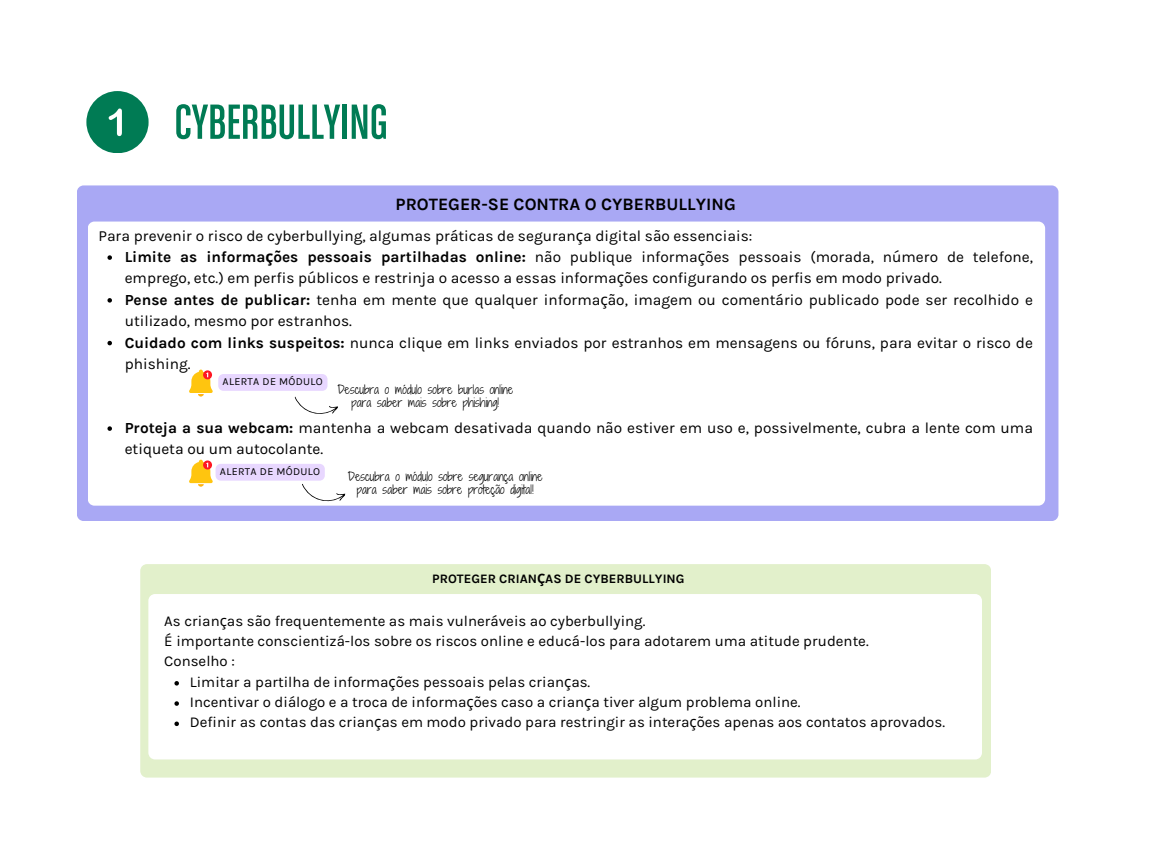
<style>
.page{position:relative;width:1152px;height:864px;background:#fff}
.page>*{position:absolute;margin:0;border:0;box-sizing:border-box;transform-origin:0 0}
.t1{font:52.5px "Chalet Comprime Cologne Eighty";color:#007b54}
.t2{font:700 17.4px "Karla";color:#000}
.t3{font:15.45px/21.3px "Karla";color:#000}
.t4{font:15px/20.2px "Karla";color:#000}
.t5{font:700 12.9px "Karla";color:#000}
.t6{font:11.7px/13.4px "Shadows Into Light Two";color:#000;text-align:center}
.t7{font:10.8px "Karla";letter-spacing:.03em;color:#000}
.s1{font-family:"Noto Sans"}
.s2{font-weight:700}
.s3{font-family:"Noto Sans";font-weight:700}
</style>
<div class="page">
<div style="left:86px;top:91px;width:62px;height:62px;background:#007b54;border-radius:50%"></div>
<svg style="left:109px;top:109px;width:13px;height:27px"></svg>
<div style="left:77px;top:185px;width:981px;height:336px;background:#a9a8f4;border-radius:7px"></div>
<div style="left:88px;top:222px;width:957px;height:284px;background:#fff;border-radius:7px"></div>
<svg style="left:107px;top:255px;width:5px;height:5px"></svg>
<svg style="left:107px;top:298px;width:5px;height:5px"></svg>
<svg style="left:107px;top:341px;width:5px;height:4px"></svg>
<svg style="left:107px;top:426px;width:5px;height:5px"></svg>
<svg style="left:189px;top:370px;width:149px;height:44px"></svg>
<svg style="left:189px;top:460px;width:157px;height:46px"></svg>
<div style="left:140px;top:564px;width:851px;height:214px;background:#e2f0cb"></div>
<svg style="left:148px;top:594px;width:834px;height:165px"></svg>
<svg style="left:174px;top:681px;width:5px;height:5px"></svg>
<svg style="left:174px;top:701px;width:5px;height:5px"></svg>
<svg style="left:174px;top:722px;width:5px;height:4px"></svg>
<p class="t1" style="left:174px;top:102px;width:215px">CYBERBULLYING</p>
<h1 class="t2" style="left:396px;top:194px;width:342px">PROTEGER-SE CONTRA O CYBERBULLYING</h1>
<h2 class="t3" style="left:98px;top:225px;width:655px">Para prevenir o risco de cyberbullying, algumas práticas de seguran<span class="s1">ç</span>a digital são essenciais:</h2>
<h3 class="t3" style="left:125px;top:246px;width:910px"><span class="s2">Limite as informa</span><span class="s3">ç</span><span class="s2">ões pessoais partilhadas online:</span> não publique informa<span class="s1">ç</span>ões pessoais (morada, número de telefone, emprego, etc.) em perfis públicos e restrinja o acesso a essas informa<span class="s1">ç</span>ões configurando os perfis em modo privado.</h3>
<p class="t3" style="left:125px;top:289px;width:910px"><span class="s2">Pense antes de publicar:</span> tenha em mente que qualquer informa<span class="s1">ç</span>ão, imagem ou comentário publicado pode ser recolhido e utilizado, mesmo por estranhos.</p>
<p class="t3" style="left:125px;top:332px;width:910px"><span class="s2">Cuidado com links suspeitos:</span> nunca clique em links enviados por estranhos em mensagens ou fóruns, para evitar o risco de phishing.</p>
<p class="t7" style="left:223px;top:375px;width:102px">ALERTA DE MÓDULO</p>
<p class="t6" style="left:337px;top:382px;width:177px">Descubra o módulo sobre burlas online para saber mais sobre phishing!</p>
<p class="t3" style="left:125px;top:417px;width:910px"><span class="s2">Proteja a sua webcam:</span> mantenha a webcam desativada quando não estiver em uso e, possivelmente, cubra a lente com uma etiqueta ou um autocolante.</p>
<h5 class="t7" style="left:220px;top:465px;width:102px">ALERTA DE MÓDULO</h5>
<p class="t6" style="left:348px;top:470px;width:196px">Descubra o módulo sobre segurança online para saber mais sobre proteção digital!</p>
<p class="t5" style="left:432px;top:571px;width:254px">PROTEGER CRIAN<span class="s1">Ç</span>AS DE CYBERBULLYING</p>
<p class="t4" style="left:164px;top:611px;width:706px">As crian<span class="s1">ç</span>as são frequentemente as mais vulneráveis ao cyberbullying.<br>É importante conscientizá-los sobre os riscos online e educá-los para adotarem uma atitude prudente.<br>Conselho :</p>
<p class="t4" style="left:190px;top:672px;width:402px">Limitar a partilha de informa<span class="s1">ç</span>ões pessoais pelas crian<span class="s1">ç</span>as.</p>
<p class="t4" style="left:190px;top:692px;width:612px">Incentivar o diálogo e a troca de informa<span class="s1">ç</span>ões caso a crian<span class="s1">ç</span>a tiver algum problema online.</p>
<h5 class="t4" style="left:190px;top:712px;width:757px">Definir as contas das crian<span class="s1">ç</span>as em modo privado para restringir as intera<span class="s1">ç</span>ões apenas aos contatos aprovados.</h5>
</div>
